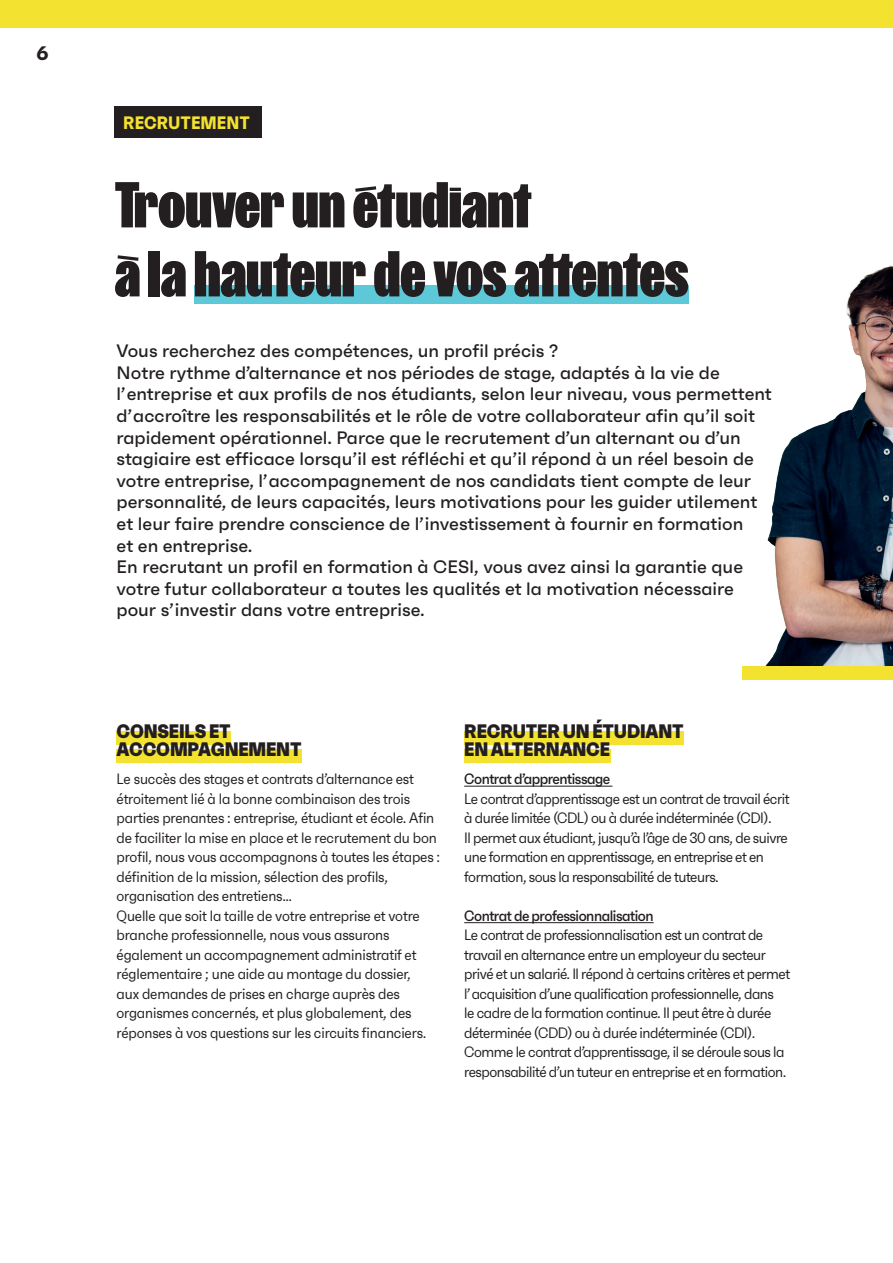
<style>
.page{position:relative;width:893px;height:1263px;background:#fff}
.page>*{position:absolute;margin:0;border:0;box-sizing:border-box;transform-origin:0 0}
.t1{font:900 60px "FK Screamer";color:#231f20}
.t2{font:800 19.5px "Faktum Con";letter-spacing:-.01em;color:#231f20}
.t3{font:700 19.5px "Faktum";color:#231f20}
.t4{font:500 18px/21.6px "Faktum";color:#231f20}
.t5{font:700 18px "Faktum Con";color:#f4e230}
.t6{font:15px/19.5px "Faktum Con";letter-spacing:-.03em;color:#231f20}
.t7{font:15px/19.5px "Faktum Con";letter-spacing:-.01em;color:#231f20}
.t8{font:500 15px "Faktum Con";letter-spacing:-.03em;color:#231f20}
</style>
<div class="page">
<div style="left:194px;top:285px;width:495px;height:19px;background:#5cc8d8"></div>
<div style="left:115px;top:106px;width:147px;height:32px;background:#231f20"></div>
<div style="left:0;top:0;width:893px;height:27px;background:#f4e230"></div>
<div style="left:117px;top:731px;width:114px;height:13px;background:#f4e230"></div>
<div style="left:117px;top:749px;width:185px;height:13px;background:#f4e230"></div>
<div style="left:464px;top:731px;width:220px;height:13px;background:#f4e230"></div>
<div style="left:464px;top:749px;width:146px;height:13px;background:#f4e230"></div>
<hr style="left:464px;top:786px;width:148px;height:1px;background:#231f20">
<hr style="left:464px;top:922px;width:190px;height:1px;background:#231f20">
<img style="left:758px;top:265px;width:135px;height:402px">
<div style="left:742px;top:667px;width:151px;height:13px;background:#f4e230"></div>
<p class="t3" style="left:37px;top:41px;width:13px">6</p>
<p class="t5" style="left:123px;top:111px;width:128px">RECRUTEMENT</p>
<p class="t1" style="left:115px;top:167px;width:418px">Trouver un étudiant</p>
<p class="t1" style="left:115px;top:236px;width:575px">à la hauteur de vos attentes</p>
<p class="t4" style="left:117px;top:340px;width:443px">Vous recherchez des compétences, un profil précis ?</p>
<p class="t4" style="left:117px;top:361px;width:657px">Notre rythme d’alternance et nos périodes de stage, adaptés à la vie de l’entreprise et aux profils de nos étudiants, selon leur niveau, vous permettent d’accroître les responsabilités et le rôle de votre collaborateur afin qu’il soit rapidement opérationnel. Parce que le recrutement d’un alternant ou d’un stagiaire est efficace lorsqu’il est réfléchi et qu’il répond à un réel besoin de votre entreprise, l’accompagnement de nos candidats tient compte de leur personnalité, de leurs capacités, leurs motivations pour les guider utilement et leur faire prendre conscience de l’investissement à fournir en formation<br>et en entreprise.</p>
<p class="t4" style="left:117px;top:556px;width:628px">En recrutant un profil en formation à CESI, vous avez ainsi la garantie que votre futur collaborateur a toutes les qualités et la motivation nécessaire pour s’investir dans votre entreprise.</p>
<p class="t2" style="left:117px;top:718px;width:116px">CONSEILS ET</p>
<p class="t2" style="left:117px;top:736px;width:186px">ACCOMPAGNEMENT</p>
<p class="t7" style="left:117px;top:769px;width:325px">Le succès des stages et contrats d’alternance est étroitement lié à la bonne combinaison des trois parties prenantes : entreprise, étudiant et école. Afin de faciliter la mise en place et le recrutement du bon profil, nous vous accompagnons à toutes les étapes : définition de la mission, sélection des profils, organisation des entretiens…</p>
<p class="t7" style="left:117px;top:905px;width:311px">Quelle que soit la taille de votre entreprise et votre branche professionnelle, nous vous assurons également un accompagnement administratif et réglementaire ; une aide au montage du dossier, aux demandes de prises en charge auprès des organismes concernés, et plus globalement, des réponses à vos questions sur les circuits financiers.</p>
<p class="t2" style="left:464px;top:718px;width:221px">RECRUTER UN ÉTUDIANT</p>
<p class="t2" style="left:464px;top:736px;width:147px">EN ALTERNANCE</p>
<p class="t8" style="left:464px;top:770px;width:148px">Contrat d’apprentissage</p>
<p class="t6" style="left:464px;top:788px;width:327px">Le contrat d’apprentissage est un contrat de travail écrit à durée limitée (CDL) ou à durée indéterminée (CDI).<br>Il permet aux étudiant, jusqu’à l’âge de 30 ans, de suivre une formation en apprentissage, en entreprise et en formation, sous la responsabilité de tuteurs.</p>
<p class="t8" style="left:464px;top:906px;width:191px">Contrat de professionnalisation</p>
<p class="t6" style="left:464px;top:925px;width:327px">Le contrat de professionnalisation est un contrat de travail en alternance entre un employeur du secteur privé et un salarié. Il répond à certains critères et permet l’ acquisition d’une qualification professionnelle, dans<br>le cadre de la formation continue. Il peut être à durée déterminée (CDD) ou à durée indéterminée (CDI).</p>
<p class="t6" style="left:464px;top:1042px;width:324px">Comme le contrat d’apprentissage, il se déroule sous la responsabilité d’un tuteur en entreprise et en formation.</p>
</div>
